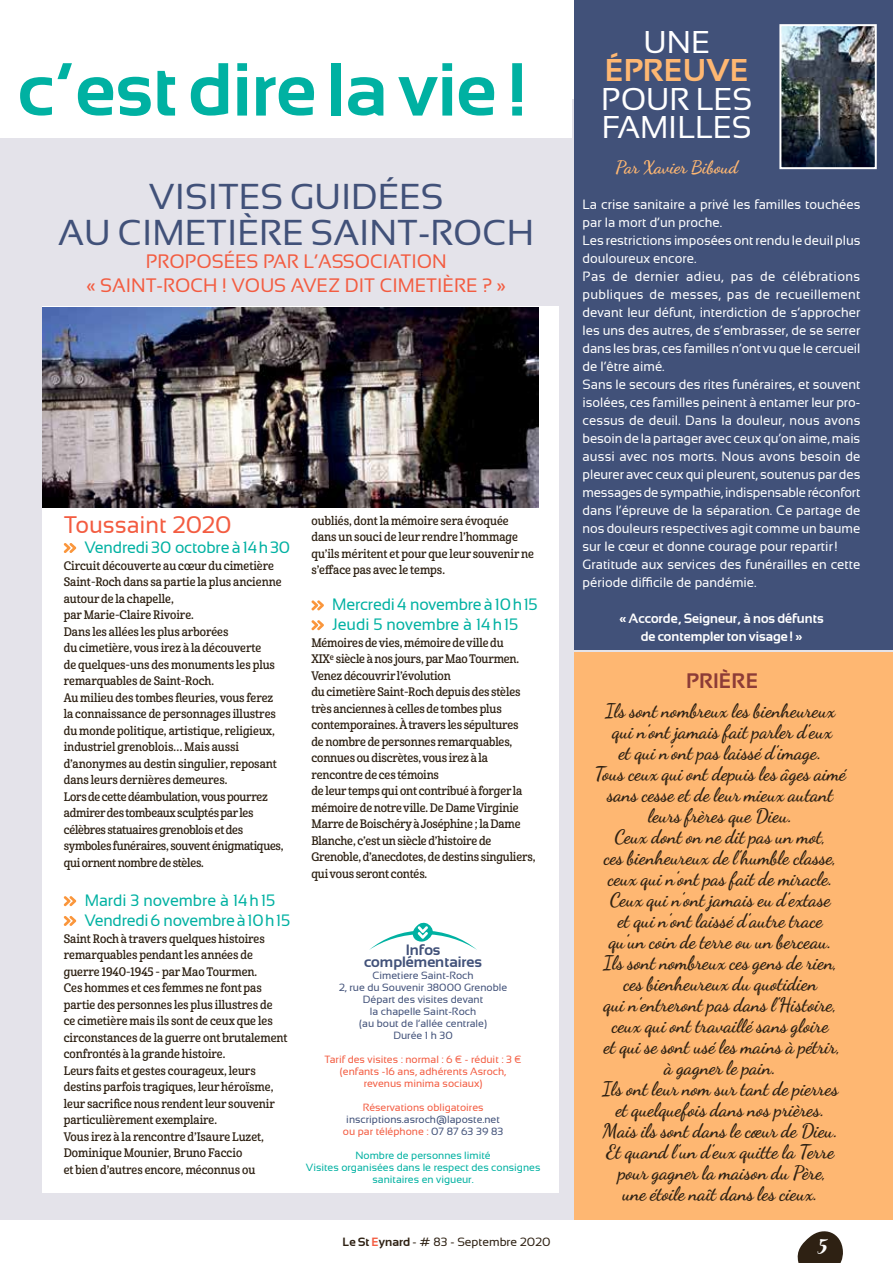
<style>
.page{position:relative;width:893px;height:1263px;background:#fff}
.page>*{position:absolute;margin:0;border:0;box-sizing:border-box;transform-origin:0 0}
.t1{font:700 75px "Sansation";color:#00b1a2}
.t2{font:36px/36px "Sansation";color:#415179;text-align:center}
.t3{font:31.5px/28.5px "Sansation";color:#fff}
.t4{font:700 31.5px "Sansation";color:#feb772}
.t5{font:24px "Sansation";color:#f35c41}
.t6{font:22.5px "Battalfree";color:#fff}
.t7{font:700 21px "Sansation";color:#8d3c37}
.t8{font:700 19.5px/21px "Dancing Script";color:#2e2113;text-align:center}
.t9{font:19.5px/23.4px "Sansation";color:#f35c41;text-align:center}
.t10{font:700 18px "Dancing Script";color:#feb772}
.t11{font:16.5px/19.8px "Sansation";letter-spacing:-.01em;color:#00b1a2}
.t12{font:700 15px/12px "Sansation";color:#415179;text-align:center}
.t13{font:13.5px/18px "Sansation";color:#fff}
.t14{font:700 13.5px/18px "Sansation";color:#fff;text-align:center}
.t15{font:12px/16.5px "Cabrito Con Dem";color:#2e2113}
.t16{font:12px "Sansation";color:#2e2113}
.t17{font:10.5px/12px "Sansation";color:#415179;text-align:center}
.t18{font:10.5px/12px "Sansation";color:#f35c41;text-align:center}
.t19{font:10.5px/12px "Sansation";color:#00b1a2;text-align:center}
.s1{color:#f35c41}
.s2{font-weight:700}
.s3{font-weight:700;color:#f35c41}
</style>
<div class="page">
<svg style="left:797px;top:1231px;width:46px;height:32px"></svg>
<div style="left:0;top:99px;width:893px;height:1120px;background:#e4e3ea"></div>
<div style="left:43px;top:306px;width:516px;height:886px;background:#fff"></div>
<svg style="left:63px;top:543px;width:13px;height:10px"></svg>
<svg style="left:63px;top:896px;width:13px;height:11px"></svg>
<svg style="left:63px;top:916px;width:13px;height:10px"></svg>
<svg style="left:311px;top:600px;width:13px;height:11px"></svg>
<svg style="left:311px;top:620px;width:13px;height:11px"></svg>
<div style="left:0;top:38px;width:571px;height:100px;background:#fff"></div>
<div style="left:574px;top:0;width:319px;height:650px;background:#415179"></div>
<div style="left:574px;top:653px;width:319px;height:567px;background:#feb772"></div>
<img style="left:43px;top:307px;width:495px;height:200px">
<img style="left:782px;top:27px;width:92px;height:139px">
<div style="left:779px;top:24px;width:98px;height:145px;border:2px solid #fff"></div>
<svg style="left:369px;top:922px;width:108px;height:28px"></svg>
<h1 class="t1" style="left:18px;top:48px;width:511px">c’est dire la vie !</h1>
<h2 class="t2" style="left:58px;top:179px;width:477px">VISITES GUIDÉES<br>AU CIMETIÈRE SAINT-ROCH</h2>
<h3 class="t9" style="left:86px;top:250px;width:421px">PROPOSÉES PAR L’ASSOCIATION<br>« SAINT-ROCH ! VOUS AVEZ DIT CIMETIÈRE ? »</h3>
<h3 class="t5" style="left:64px;top:511px;width:169px">Toussaint 2020</h3>
<h3 class="t11" style="left:85px;top:537px;width:207px">Vendredi 30 octobre à 14h30</h3>
<p class="t15" style="left:64px;top:557px;width:221px">Circuit découverte au cœur du cimetière Saint-Roch dans sa partie la plus ancienne autour de la chapelle,<br>par Marie-Claire Rivoire.<br>Dans les allées les plus arborées<br>du cimetière, vous irez à la découverte<br>de quelques-uns des monuments les plus remarquables de Saint-Roch.<br>Au milieu des tombes fleuries, vous ferez la connaissance de personnages illustres du monde politique, artistique, religieux, industriel grenoblois… Mais aussi d’anonymes au destin singulier, reposant dans leurs dernières demeures.<br>Lors de cette déambulation, vous pourrez admirer des tombeaux sculptés par les célèbres statuaires grenoblois et des symboles funéraires, souvent énigmatiques, qui ornent nombre de stèles.</p>
<h3 class="t11" style="left:84px;top:890px;width:207px">Mardi 3 novembre à 14h15<br>Vendredi 6 novembre à 10h15</h3>
<p class="t15" style="left:64px;top:930px;width:225px">Saint Roch à travers quelques histoires remarquables pendant les années de guerre 1940-1945 - par Mao Tourmen.<br>Ces hommes et ces femmes ne font pas partie des personnes les plus illustres de<br>ce cimetière mais ils sont de ceux que les circonstances de la guerre ont brutalement confrontés à la grande histoire.<br>Leurs faits et gestes courageux, leurs destins parfois tragiques, leur héroïsme, leur sacrifice nous rendent leur souvenir particulièrement exemplaire.<br>Vous irez à la rencontre d’Isaure Luzet, Dominique Mounier, Bruno Faccio<br>et bien d’autres encore, méconnus ou</p>
<p class="t15" style="left:311px;top:513px;width:224px">oubliés, dont la mémoire sera évoquée dans un souci de leur rendre l’hommage qu’ils méritent et pour que leur souvenir ne s’efface pas avec le temps.</p>
<h3 class="t11" style="left:332px;top:595px;width:207px">Mercredi 4 novembre à 10h15<br>Jeudi 5 novembre à 14h15</h3>
<p class="t15" style="left:311px;top:635px;width:226px">Mémoires de vies, mémoire de ville du<br>XIX<sup>e</sup> siècle à nos jours, par Mao Tourmen.<br>Venez découvrir l’évolution<br>du cimetière Saint-Roch depuis des stèles très anciennes à celles de tombes plus contemporaines. À travers les sépultures<br>de nombre de personnes remarquables, connues ou discrètes, vous irez à la rencontre de ces témoins<br>de leur temps qui ont contribué à forger la mémoire de notre ville. De Dame Virginie Marre de Boischéry à Joséphine ; la Dame Blanche, c’est un siècle d’histoire de Grenoble, d’anecdotes, de destins singuliers, qui vous seront contés.</p>
<p class="t12" style="left:364px;top:944px;width:119px">Infos complémentaires</p>
<p class="t17" style="left:339px;top:970px;width:170px">Cimetiere Saint-Roch<br>2, rue du Souvenir 38000 Grenoble<br>Départ des visites devant<br>la chapelle Saint-Roch<br>(au bout de l’allée centrale)<br>Durée 1 h 30</p>
<p class="t18" style="left:324px;top:1054px;width:199px">Tarif des visites : normal : 6 € - réduit : 3 € (enfants -16 ans, adhérents Asroch, revenus minima sociaux)</p>
<p class="t18" style="left:363px;top:1102px;width:122px">Réservations obligatoires</p>
<p class="t17" style="left:343px;top:1114px;width:162px">inscriptions.asroch@laposte.net <span class="s1">ou par téléphone :</span> 07 87 63 39 83</p>
<p class="t19" style="left:306px;top:1150px;width:236px">Nombre de personnes limité<br>Visites organisées dans le respect des consignes sanitaires en vigueur.</p>
<h3 class="t3" style="left:644px;top:28px;width:68px">UNE</h3>
<h3 class="t4" style="left:605px;top:53px;width:146px">ÉPREUVE</h3>
<h3 class="t3" style="left:601px;top:85px;width:152px">POUR LES<br>FAMILLES</h3>
<h3 class="t10" style="left:616px;top:156px;width:124px">Par Xavier Biboud</h3>
<p class="t13" style="left:583px;top:195px;width:279px">La crise sanitaire a privé les familles touchées par la mort d’un proche.<br>Les restrictions imposées ont rendu le deuil plus douloureux encore.<br>Pas de dernier adieu, pas de célébrations publiques de messes, pas de recueillement devant leur défunt, interdiction de s’approcher les uns des autres, de s’embrasser, de se serrer dans les bras, ces familles n’ont vu que le cercueil de l’être aimé.<br>Sans le secours des rites funéraires, et souvent isolées, ces familles peinent à entamer leur pro&shy;cessus de deuil. Dans la douleur, nous avons besoin de la partager avec ceux qu’on aime, mais aussi avec nos morts. Nous avons besoin de pleurer avec ceux qui pleurent, soutenus par des messages de sympathie, indispensable réconfort dans l’épreuve de la séparation. Ce partage de nos douleurs respectives agit comme un baume sur le cœur et donne courage pour repartir!<br>Gratitude aux services des funérailles en cette période difficile de pandémie.</p>
<p class="t14" style="left:619px;top:609px;width:206px">« Accorde, Seigneur, à nos défunts de contempler ton visage! »</p>
<h3 class="t7" style="left:686px;top:669px;width:74px">PRIÈRE</h3>
<p class="t8" style="left:594px;top:700px;width:253px">Ils sont nombreux les bienheureux qui n’ont jamais fait parler d’eux<br>et qui n’ont pas laissé d’image.<br>Tous ceux qui ont depuis les âges aimé sans cesse et de leur mieux autant leurs frères que Dieu.<br>Ceux dont on ne dit pas un mot,<br>ces bienheureux de l’humble classe, ceux qui n’ont pas fait de miracle.<br>Ceux qui n’ont jamais eu d’extase<br>et qui n’ont laissé d’autre trace<br>qu’un coin de terre ou un berceau.<br>Ils sont nombreux ces gens de rien, ces bienheureux du quotidien<br>qui n’entreront pas dans l’Histoire, ceux qui ont travaillé sans gloire<br>et qui se sont usé les mains à pétrir,<br>à gagner le pain.<br>Ils ont leur nom sur tant de pierres et quelquefois dans nos prières.<br>Mais ils sont dans le cœur de Dieu.<br>Et quand l’un d’eux quitte la Terre pour gagner la maison du Père,<br>une étoile naît dans les cieux.</p>
<p class="t16" style="left:342px;top:1235px;width:210px"><span class="s2">Le St</span> <span class="s3">E</span><span class="s2">ynard</span> - # 83 - Septembre 2020</p>
<h3 class="t6" style="left:818px;top:1228px;width:12px">5</h3>
</div>
